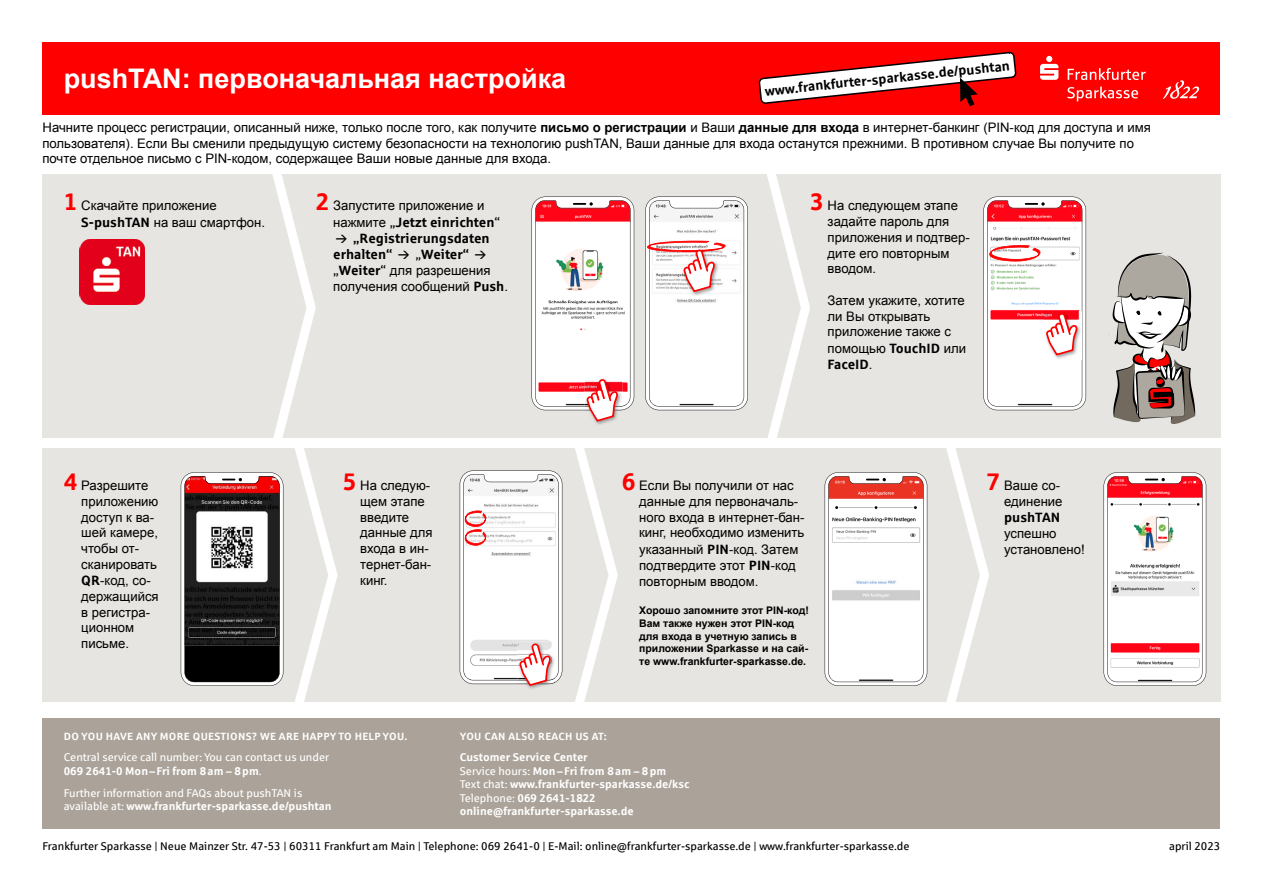
<style>
.page{position:relative;width:1263px;height:893px;background:#fff}
.page>*{position:absolute;margin:0;border:0;box-sizing:border-box;transform-origin:0 0}
.t1{font:700 27px "Arial";color:#fff}
.t2{font:700 13.5px "Sparkasse Rg";color:#000}
.t3{font:13.2px/15.8px "Arial";color:#000}
.t4{font:11.25px/13.5px "Sparkasse Rg";color:#fff}
.t5{font:11.25px "Sparkasse Rg";color:#000}
.t6{font:700 11.25px/13.5px "Sparkasse Rg";color:#fff}
.t7{font:700 10.5px/12.6px "Arial";color:#000}
.t8{font:700 10.5px "Sparkasse Rg";letter-spacing:.025em;color:#fff}
.s1{font-weight:700}
.s2{font-family:"Sparkasse Rg";font-weight:700;font-size:24px;color:#f00}
.s3{font-family:"Sparkasse Rg";font-weight:700;font-size:13.5px}
.s4{font-family:"Arial";font-weight:400;font-size:13.2px}
.s5{font-weight:400}
.s6{font-family:"Sparkasse Rg";font-size:13.5px}
</style>
<div class="page">
<div style="left:43px;top:174px;width:1178px;height:528px;background:#e7e5e1"></div>
<svg style="left:575px;top:448px;width:43px;height:254px"></svg>
<svg style="left:946px;top:448px;width:43px;height:254px"></svg>
<svg style="left:766px;top:174px;width:44px;height:265px"></svg>
<div style="left:43px;top:43px;width:1177px;height:72px;background:#f00"></div>
<svg style="left:825px;top:472px;width:102px;height:214px;background:#f2e4e3"></svg>
<svg style="left:1103px;top:472px;width:103px;height:214px;background:#f0d5d7"></svg>
<div style="left:28px;top:439px;width:1207px;height:9px;background:#fff"></div>
<svg style="left:1112px;top:253px;width:83px;height:171px"></svg>
<img style="left:595px;top:422px;width:13px;height:3px">
<svg style="left:531px;top:197px;width:103px;height:225px;background:#f1d6d8"></svg>
<svg style="left:983px;top:197px;width:103px;height:213px;background:#f4d6d7"></svg>
<img style="left:80px;top:239px;width:65px;height:66px">
<svg style="left:645px;top:197px;width:103px;height:213px;background:#f3eded"></svg>
<img style="left:528px;top:686px;width:13px;height:3px">
<svg style="left:460px;top:470px;width:102px;height:216px;background:#f3eded"></svg>
<svg style="left:1067px;top:87px;width:71px;height:14px"></svg>
<svg style="left:1068px;top:68px;width:78px;height:12px"></svg>
<svg style="left:1163px;top:80px;width:36px;height:19px"></svg>
<svg style="left:1040px;top:56px;width:18px;height:24px"></svg>
<svg style="left:758px;top:52px;width:258px;height:54px"></svg>
<div style="left:43px;top:718px;width:1177px;height:111px;background:#aba399"></div>
<svg style="left:181px;top:174px;width:166px;height:528px"></svg>
<h1 class="t1" style="left:64px;top:61px;width:504px">pushTAN: первоначальная настройка</h1>
<p class="t2" style="left:764px;top:82px;width:248px;rotate:-6deg">www.frankfurter-sparkasse.de/pushtan</p>
<p class="t3" style="left:43px;top:119px;width:1110px">Начните процесс регистрации, описанный ниже, только после того, как получите <span class="s1">письмо о регистрации</span> и Bаши <span class="s1">данные для входа</span> в интернет-банкинг (PIN-код для доступа и имя пользователя). Если Вы сменили предыдущую систему безопасности на технологию pushTAN, Bаши данные для входа останутся прежними. В противном случае Bы получите по почте отдельное письмо с PIN-кодом, содержащее Bаши новые данные для входа.</p>
<p class="t3" style="left:81px;top:198px;width:185px;line-height:16.2px;text-indent:-17px"><span class="s2">1</span> Скачайте приложение<br><span class="s3">S-pushTAN</span> на ваш смартфон.</p>
<p class="t3" style="left:316px;top:198px;width:170px"><span class="s2">2</span> Запустите приложение и</p>
<p class="t2" style="left:333px;top:213px;width:168px"><span class="s4">нажмите</span> <span class="s5">„</span>Jetzt einrichten<span class="s5">“</span></p>
<p class="t2" style="left:353px;top:229px;width:138px">„Registrierungsdaten</p>
<p class="t2" style="left:333px;top:246px;width:61px">erhalten“</p>
<p class="t2" style="left:416px;top:246px;width:55px"><span class="s5">„</span>Weiter“</p>
<p class="t3" style="left:333px;top:263px;width:176px;line-height:16.2px"><span class="s6">„</span><span class="s3">Weiter</span><span class="s6">“</span> для разрешения получения сообщений <span class="s3">Push</span>.</p>
<p class="t3" style="left:828px;top:198px;width:144px;text-indent:-18px"><span class="s2">3</span> На следующем этапе задайте пароль для приложения и подтвер&shy;дите его повторным вводом.</p>
<p class="t3" style="left:828px;top:292px;width:140px">Затем укажите, хотите ли Bы открывать приложение также с помощью <span class="s3">TouchID</span> или</p>
<p class="t2" style="left:828px;top:355px;width:46px">FaceID<span class="s4">.</span></p>
<p class="t3" style="left:81px;top:478px;width:79px;text-indent:-17px"><span class="s2">4</span> Разрешите приложению доступ к ва&shy;шей камере, чтобы от&shy;сканировать<br><span class="s3">QR</span>-код, со&shy;держащийся в регистра&shy;ционном письме.</p>
<p class="t3" style="left:639px;top:478px;width:167px;text-indent:-17px"><span class="s2">6</span> Если Bы получили от нас данные для первоначаль&shy;ного входа в интернет-бан&shy;кинг, необходимо изменить указанный <span class="s3">PIN</span>-код. Затем подтвердите этот <span class="s3">PIN</span>-код повторным вводом.</p>
<p class="t3" style="left:360px;top:478px;width:74px;text-indent:-18px"><span class="s2">5</span> На следую&shy;щем этапе введите данные для входа в ин&shy;тернет-бан&shy;кинг.</p>
<p class="t7" style="left:639px;top:605px;width:171px">Хорошо запомните этот PIN-код!<br>Вам также нужен этот PIN-код для входа в учетную запись в приложении Sparkasse и на сай&shy;те www.frankfurter-sparkasse.de.</p>
<p class="t8" style="left:64px;top:730px;width:345px">DO YOU HAVE ANY MORE QUESTIONS? WE ARE HAPPY TO HELP YOU.</p>
<p class="t4" style="left:64px;top:750px;width:267px">Central service call number: You can contact us under<br><span class="s1">069 2641-0 Mon – Fri from 8 am – 8 pm</span>.</p>
<p class="t4" style="left:64px;top:786px;width:269px">Further information and FAQs about pushTAN is available at: <span class="s1">www.frankfurter-sparkasse.de/pushtan</span></p>
<p class="t8" style="left:460px;top:730px;width:149px">YOU CAN ALSO REACH US AT:</p>
<p class="t6" style="left:460px;top:750px;width:231px">Customer Service Center<br><span class="s5">Service hours:</span> Mon – Fri from 8 am – 8 pm <span class="s5">Text chat:</span> www.frankfurter-sparkasse.de/ksc <span class="s5">Telephone:</span> 069 2641-1822 online@frankfurter-sparkasse.de</p>
<p class="t3" style="left:987px;top:478px;width:77px;text-align:right"><span class="s2">7</span> Ваше со&shy;единение</p>
<p class="t2" style="left:1004px;top:509px;width:58px">pushTAN</p>
<p class="t3" style="left:1004px;top:525px;width:82px">успешно установлено!</p>
<p class="t5" style="left:43px;top:840px;width:868px">Frankfurter Sparkasse | Neue Mainzer Str. 47-53 | 60311 Frankfurt am Main | Telephone: 069 2641-0 | E-Mail: online@frankfurter-sparkasse.de | www.frankfurter-sparkasse.de</p>
<p class="t5" style="left:1169px;top:840px;width:53px">april 2023</p>
</div>
